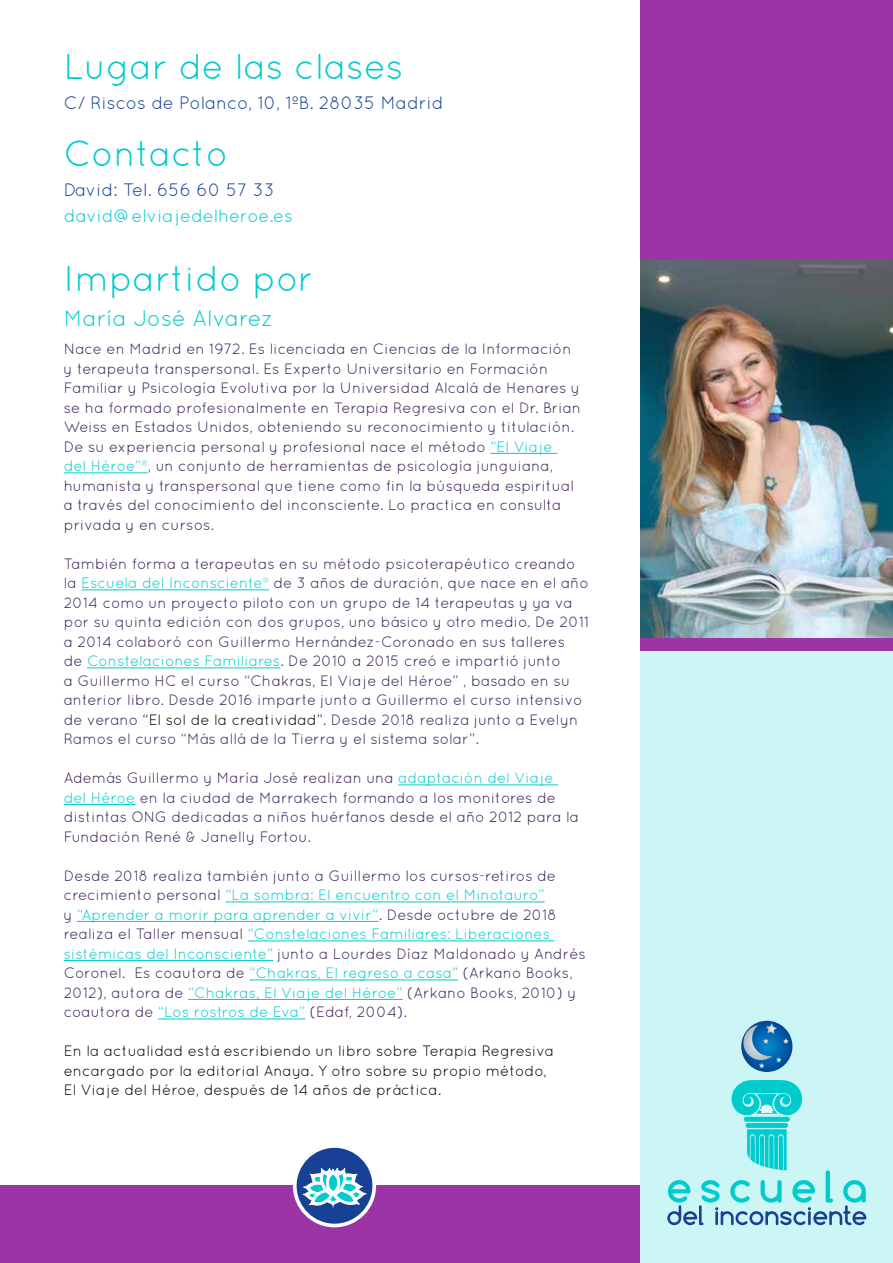
<style>
.page{position:relative;width:893px;height:1263px;background:#fff}
.page>*{position:absolute;margin:0;border:0;box-sizing:border-box;transform-origin:0 0}
.t1{font:36px "Quicksand";color:#01cbcd}
.t2{font:22.5px "Quicksand";color:#01cbcd}
.t3{font:18px "Quicksand";color:#164194}
.t4{font:18px "Quicksand";color:#01cbcd}
.t5{font:15px/19.5px "Quicksand";color:#3a1e56}
.t6{font:15px/19.5px "Quicksand";color:#000}
.s1{color:#01cbcd}
.s2{color:#000}
</style>
<div class="page">
<div style="left:0;top:1186px;width:893px;height:77px;background:#9b35a6"></div>
<div style="left:641px;top:0;width:252px;height:1263px;background:#ccf5f5"></div>
<hr style="left:490px;top:453px;width:67px;height:1px;background:#01cbcd">
<hr style="left:64px;top:472px;width:84px;height:1px;background:#01cbcd">
<hr style="left:81px;top:589px;width:188px;height:1px;background:#01cbcd">
<hr style="left:87px;top:667px;width:193px;height:1px;background:#01cbcd">
<hr style="left:398px;top:784px;width:160px;height:1px;background:#01cbcd">
<hr style="left:64px;top:804px;width:71px;height:1px;background:#01cbcd">
<hr style="left:225px;top:901px;width:320px;height:1px;background:#01cbcd">
<hr style="left:77px;top:921px;width:302px;height:1px;background:#01cbcd">
<hr style="left:248px;top:940px;width:307px;height:1px;background:#01cbcd">
<hr style="left:64px;top:960px;width:209px;height:1px;background:#01cbcd">
<hr style="left:249px;top:979px;width:209px;height:1px;background:#01cbcd">
<hr style="left:188px;top:999px;width:215px;height:1px;background:#01cbcd">
<hr style="left:158px;top:1018px;width:147px;height:1px;background:#01cbcd">
<div style="left:641px;top:0;width:252px;height:651px;background:#9b35a6"></div>
<img style="left:641px;top:261px;width:252px;height:376px">
<svg style="left:741px;top:1021px;width:51px;height:51px"></svg>
<svg style="left:741px;top:1023px;width:48px;height:45px;background:#4087ba"></svg>
<svg style="left:667px;top:1080px;width:199px;height:145px"></svg>
<svg style="left:295px;top:1146px;width:79px;height:79px;background:#3258a1"></svg>
<div style="left:293px;top:1144px;width:83px;height:83px;border:4px solid #fff;border-radius:50%"></div>
<svg style="left:302px;top:1165px;width:65px;height:44px;background:#69a4c7"></svg>
<h1 class="t1" style="left:64px;top:46px;width:341px">Lugar de las clases</h1>
<p class="t3" style="left:64px;top:93px;width:381px">C/ Riscos de Polanco, 10, 1ºB. 28035 Madrid</p>
<h1 class="t1" style="left:64px;top:132px;width:166px">Contacto</h1>
<p class="t3" style="left:64px;top:179px;width:212px">David: Tel. 656 60 57 33</p>
<p class="t4" style="left:64px;top:205px;width:231px">david@elviajedelheroe.es</p>
<h1 class="t1" style="left:64px;top:258px;width:251px">Impartido por</h1>
<h2 class="t2" style="left:64px;top:306px;width:211px">María José Alvarez</h2>
<p class="t5" style="left:64px;top:339px;width:519px">Nace en Madrid en 1972. Es licenciada en Ciencias de la Información y terapeuta transpersonal. Es Experto Universitario en Formación Familiar y Psicología Evolutiva por la Universidad Alcalá de Henares y se ha formado profesionalmente en Terapia Regresiva con el Dr. Brian Weiss en Estados Unidos, obteniendo su reconocimiento y titulación.<br>De su experiencia personal y profesional nace el método <span class="s1">“El Viaje<br>del Héroe”®</span>, un conjunto de herramientas de psicología junguiana, humanista y transpersonal que tiene como fin la búsqueda espiritual a través del conocimiento del inconsciente. Lo practica en consulta privada y en cursos.</p>
<p class="t5" style="left:64px;top:554px;width:527px">También forma a terapeutas en su método psicoterapéutico creando la <span class="s1">Escuela del Inconsciente®</span> de 3 años de duración, que nace en el año 2014 como un proyecto piloto con un grupo de 14 terapeutas y ya va por su quinta edición con dos grupos, uno básico y otro medio. De 2011 a 2014 colaboró con Guillermo Hernández-Coronado en sus talleres<br>de <span class="s1">Constelaciones Familiares</span>. De 2010 a 2015 creó e impartió junto<br>a Guillermo HC el curso “Chakras, El Viaje del Héroe” , basado en su anterior libro. Desde 2016 imparte junto a Guillermo el curso intensivo de verano <span class="s2">“El sol de la creatividad”</span>. Desde 2018 realiza junto a Evelyn Ramos el curso “Más allá de la Tierra y el sistema solar”.</p>
<p class="t5" style="left:64px;top:768px;width:517px">Además Guillermo y María José realizan una <span class="s1">adaptación del Viaje del Héroe</span> en la ciudad de Marrakech formando a los monitores de distintas ONG dedicadas a niños huérfanos desde el año 2012 para la Fundación René &amp; Janelly Fortou.</p>
<p class="t5" style="left:64px;top:866px;width:524px">Desde 2018 realiza también junto a Guillermo los cursos-retiros de crecimiento personal <span class="s1">“La sombra: El encuentro con el Minotauro”<br></span>y <span class="s1">“Aprender a morir para aprender a vivir”</span>. Desde octubre de 2018 realiza el Taller mensual <span class="s1">“Constelaciones Familiares: Liberaciones sistémicas del Inconsciente”</span> junto a Lourdes Díaz Maldonado y Andrés Coronel. Es coautora de <span class="s1">“Chakras, El regreso a casa”</span> (Arkano Books, 2012), autora de <span class="s1">“Chakras, El Viaje del Héroe”</span> (Arkano Books, 2010) y coautora de <span class="s1">“Los rostros de Eva”</span> (Edaf, 2004).</p>
<p class="t6" style="left:64px;top:1041px;width:492px">En la actualidad está escribiendo un libro sobre Terapia Regresiva encargado por la editorial Anaya. Y otro sobre su propio método,<br>El Viaje del Héroe, después de 14 años de práctica.</p>
</div>
